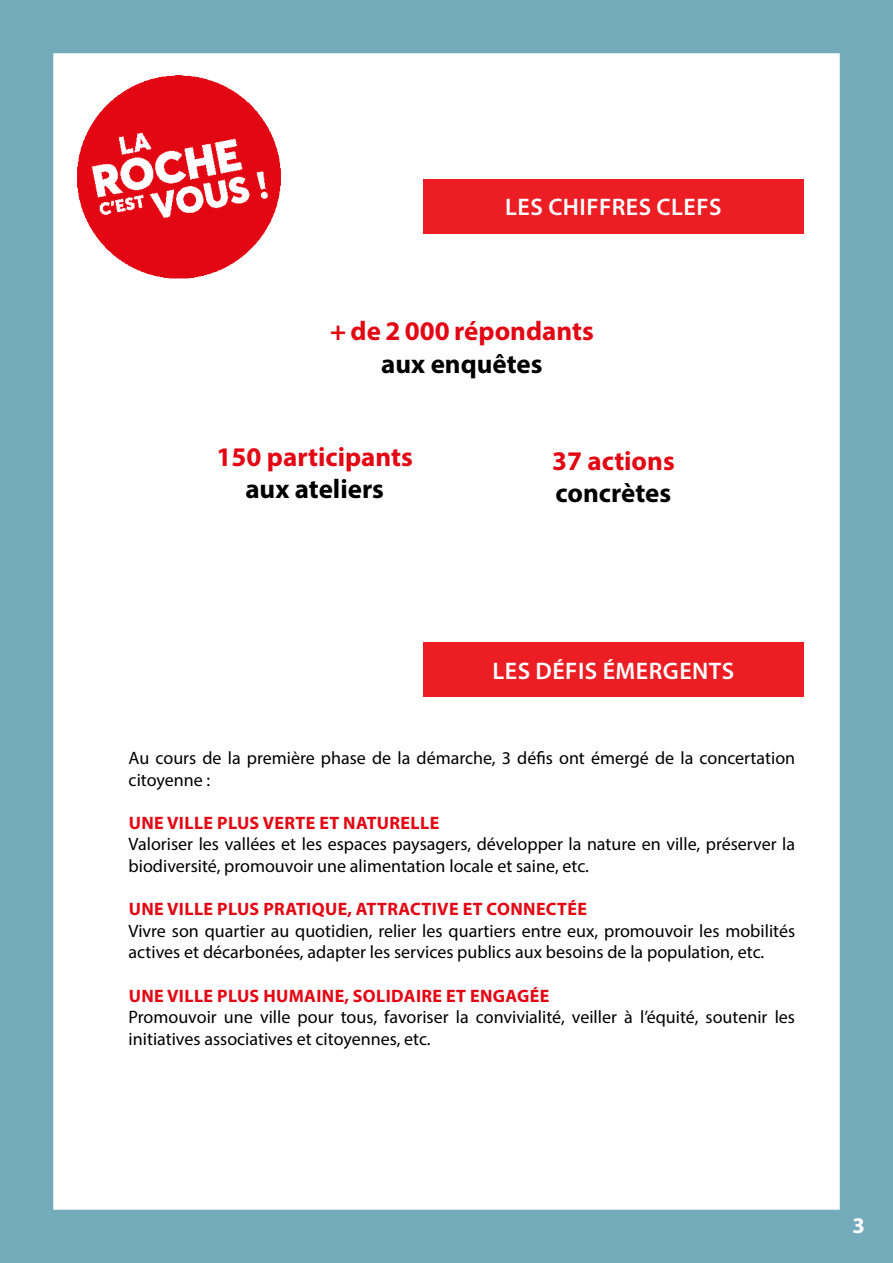
<style>
.page{position:relative;width:893px;height:1263px;background:#74abba}
.page>*{position:absolute;margin:0;border:0;box-sizing:border-box;transform-origin:0 0}
.t1{font:700 27px "Myriad Pro";color:#e30613}
.t2{font:700 27px "Myriad Pro";color:#000}
.t3{font:600 24px "Myriad Pro";letter-spacing:.02em;color:#fff}
.t4{font:700 22.5px "Myriad Pro";color:#fff}
.t5{font:18px/21.6px "Myriad Pro";color:#000}
.t6{font:700 18px "Myriad Pro";letter-spacing:.02em;color:#e30613}
</style>
<div class="page">
<div style="left:53px;top:53px;width:787px;height:1157px;background:#fff;border:2px solid #fff"></div>
<img style="left:77px;top:75px;width:204px;height:204px">
<div style="left:423px;top:643px;width:381px;height:54px;background:#ed1d24"></div>
<div style="left:423px;top:179px;width:381px;height:54px;background:#ed1d24"></div>
<h2 class="t3" style="left:505px;top:192px;width:218px">LES CHIFFRES CLEFS</h2>
<h1 class="t1" style="left:330px;top:314px;width:265px">+ DE 2 000 RÉPONDANTS</h1>
<h1 class="t2" style="left:381px;top:346px;width:163px">AUX ENQUÊTES</h1>
<h1 class="t1" style="left:217px;top:439px;width:198px">150 PARTICIPANTS</h1>
<h1 class="t2" style="left:245px;top:471px;width:140px">AUX ATELIERS</h1>
<h1 class="t1" style="left:552px;top:443px;width:124px">37 ACTIONS</h1>
<h1 class="t2" style="left:556px;top:476px;width:117px">CONCRÈTES</h1>
<h2 class="t3" style="left:493px;top:655px;width:243px">LES DÉFIS ÉMERGENTS</h2>
<p class="t5" style="left:129px;top:747px;width:668px">Au cours de la première phase de la démarche, 3 défis ont émergé de la concertation citoyenne :</p>
<p class="t6" style="left:129px;top:811px;width:312px">UNE VILLE PLUS VERTE ET NATURELLE</p>
<p class="t5" style="left:129px;top:833px;width:668px">Valoriser les vallées et les espaces paysagers, développer la nature en ville, préserver la biodiversité, promouvoir une alimentation locale et saine, etc.</p>
<p class="t6" style="left:129px;top:897px;width:460px">UNE VILLE PLUS PRATIQUE, ATTRACTIVE ET CONNECTÉE</p>
<p class="t5" style="left:129px;top:920px;width:668px">Vivre son quartier au quotidien, relier les quartiers entre eux, promouvoir les mobilités actives et décarbonées, adapter les services publics aux besoins de la population, etc.</p>
<p class="t6" style="left:129px;top:984px;width:422px">UNE VILLE PLUS HUMAINE, SOLIDAIRE ET ENGAGÉE</p>
<p class="t5" style="left:129px;top:1006px;width:668px">Promouvoir une ville pour tous, favoriser la convivialité, veiller à l’équité, soutenir les initiatives associatives et citoyennes, etc.</p>
<p class="t4" style="left:853px;top:1211px;width:14px">3</p>
</div>
